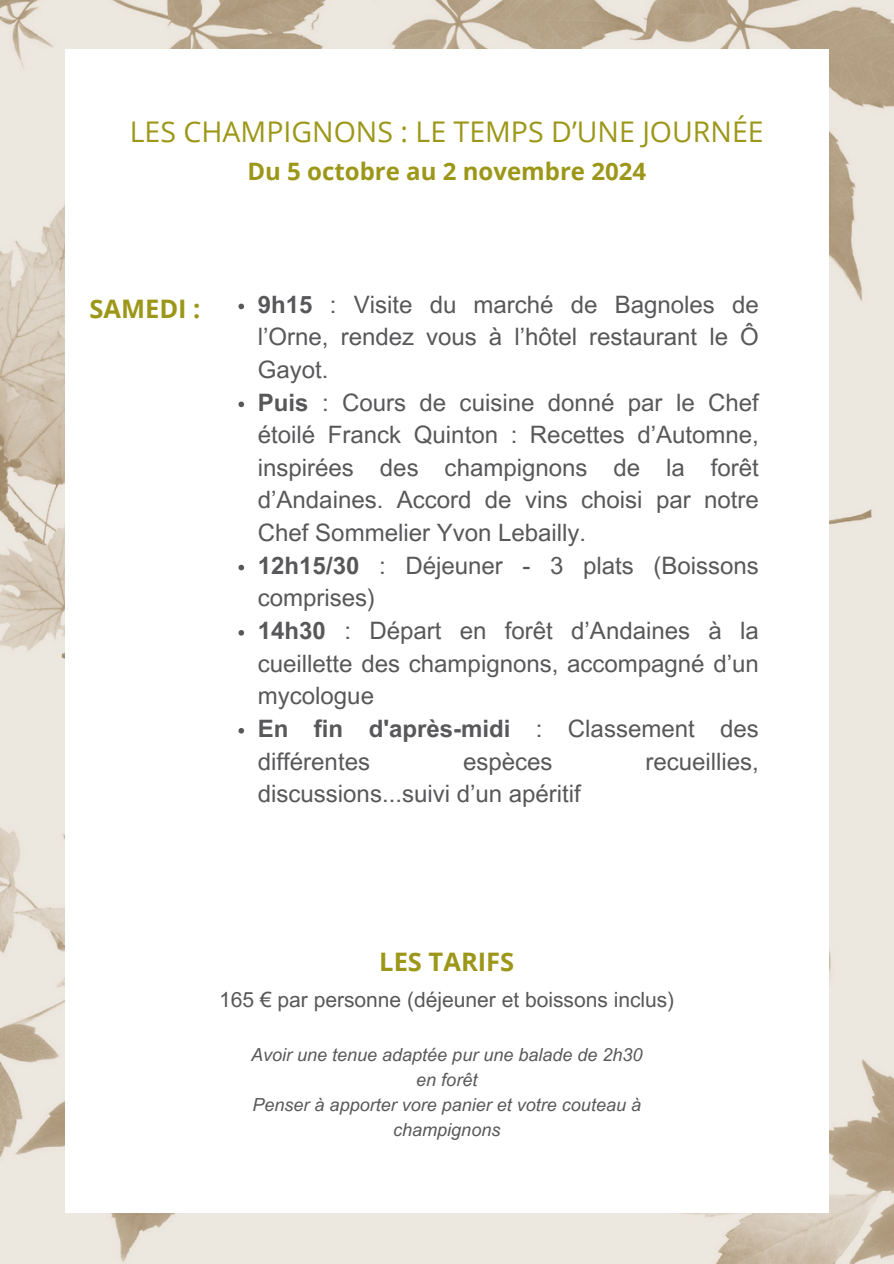
<style>
.page{position:relative;width:894px;height:1264px;background:#fff}
.page>*{position:absolute;margin:0;border:0;box-sizing:border-box;transform-origin:0 0}
.t1{font:28.5px "Open Sans";color:#9c9718}
.t2{font:700 25.5px "Open Sans";color:#9c9718}
.t3{font:24px/32.7px "Arial MT Pro";color:#58585a;text-align:justify}
.t4{font:700 24px "Open Sans";color:#9c9718}
.t5{font:21px "Arial MT Pro";color:#58585a}
.t6{font:italic 18px "Arial MT Pro";color:#58585a}
.s1{font-weight:700}
</style>
<div class="page">
<img style="left:0;top:0;width:893px;height:1263px">
<div style="left:65px;top:49px;width:763px;height:1163px;background:#fff"></div>
<svg style="left:238px;top:303px;width:6px;height:6px"></svg>
<svg style="left:238px;top:401px;width:6px;height:6px"></svg>
<svg style="left:238px;top:564px;width:6px;height:6px"></svg>
<svg style="left:238px;top:630px;width:6px;height:5px"></svg>
<svg style="left:238px;top:728px;width:6px;height:5px"></svg>
<h1 class="t1" style="left:130px;top:111px;width:635px">LES CHAMPIGNONS : LE TEMPS D’UNE JOURNÉE</h1>
<p class="t2" style="left:89px;top:291px;width:113px">SAMEDI :</p>
<p class="t4" style="left:247px;top:154px;width:400px">Du 5 octobre au 2 novembre 2024</p>
<h3 class="t3" style="left:258px;top:291px;width:502px"><span class="s1">9h15</span> : Visite du marché de Bagnoles de l’Orne, rendez vous à l’hôtel restaurant le Ô Gayot.</h3>
<h2 class="t3" style="left:258px;top:389px;width:502px"><span class="s1">Puis</span> : Cours de cuisine donné par le Chef étoilé Franck Quinton : Recettes d’Automne, inspirées des champignons de la forêt d’Andaines. Accord de vins choisi par notre Chef Sommelier Yvon Lebailly.</h2>
<p class="t3" style="left:258px;top:552px;width:502px"><span class="s1">12h15/30</span> : Déjeuner - 3 plats (Boissons comprises)</p>
<p class="t3" style="left:258px;top:617px;width:502px"><span class="s1">14h30</span> : Départ en forêt d’Andaines à la cueillette des champignons, accompagné d’un mycologue</p>
<p class="t3" style="left:258px;top:715px;width:502px"><span class="s1">En fin d'après-midi</span> : Classement des différentes</p>
<p class="t3" style="left:463px;top:747px;width:91px">espèces</p>
<p class="t3" style="left:645px;top:747px;width:115px">recueillies,</p>
<p class="t3" style="left:258px;top:780px;width:324px">discussions...suivi d’un apéritif</p>
<p class="t2" style="left:379px;top:943px;width:136px">LES TARIFS</p>
<h2 class="t5" style="left:219px;top:992px;width:456px">165 € par personne (déjeuner et boissons inclus)</h2>
<h5 class="t6" style="left:251px;top:1048px;width:393px">Avoir une tenue adaptée pur une balade de 2h30</h5>
<p class="t6" style="left:416px;top:1073px;width:63px">en forêt</p>
<p class="t6" style="left:252px;top:1097px;width:390px">Penser à apporter vore panier et votre couteau à</p>
<p class="t6" style="left:393px;top:1122px;width:109px">champignons</p>
</div>
